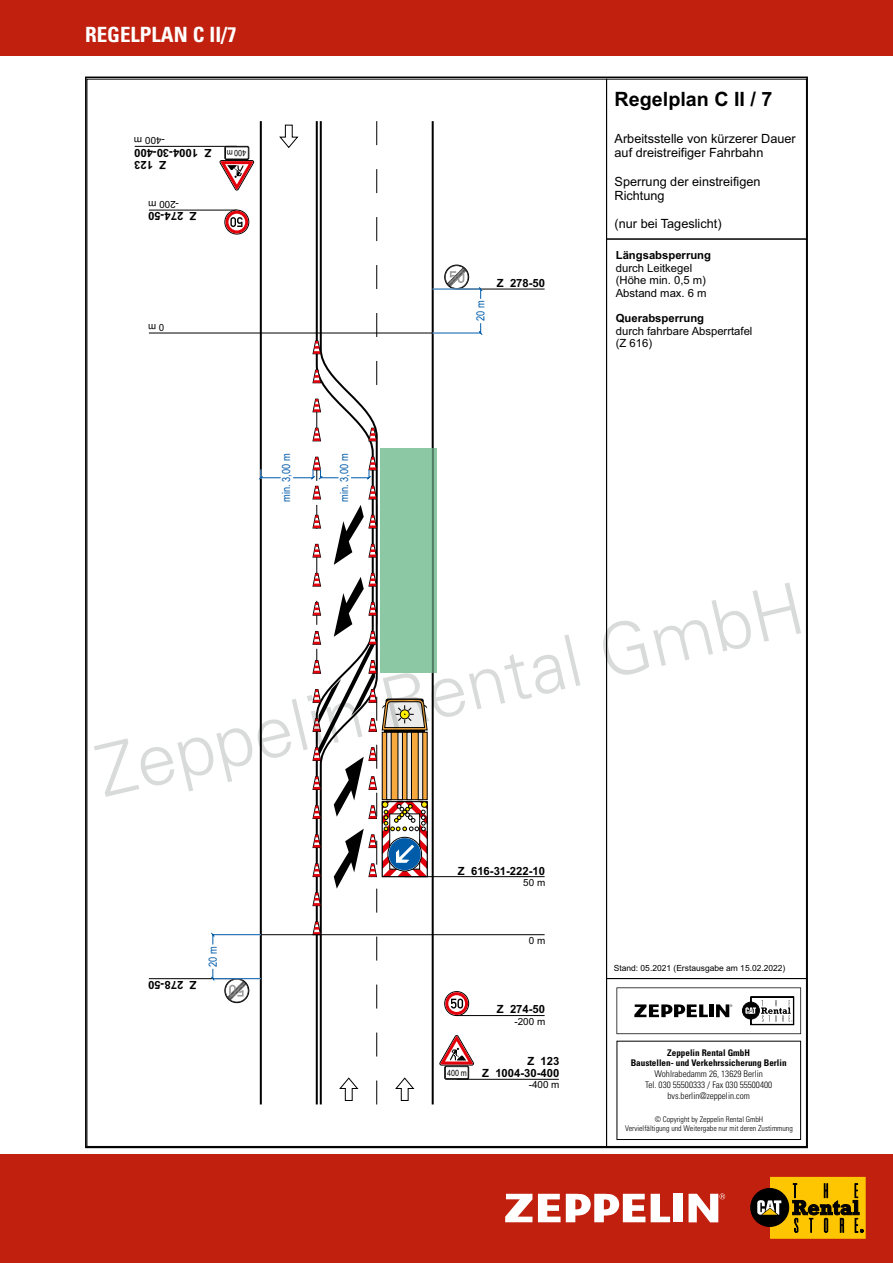
<style>
.page{position:relative;width:893px;height:1263px;background:#fff}
.page>*{position:absolute;margin:0;border:0;box-sizing:border-box;transform-origin:0 0}
.t1{font:300 72px "Univers LT";color:#d9dada}
.t2{font:700 condensed 21px "Univers LT";color:#fff}
.t3{font:700 19.8px "Arial";color:#000}
.t4{font:12.75px/14.1px "Arial";color:#000}
.t5{font:700 11.25px/12.6px "Arial";color:#000;text-align:right}
.t6{font:11.25px/12.6px "Arial";color:#000}
.t7{font:11.25px "Arial";color:#005ba9;scale:.82 1}
.t8{font:9.9px "Arial";color:#000}
.t9{font:9.9px "Arial";color:#000;scale:.96 1}
.t10{font:300 condensed 9.15px/10.9px "Univers LT";color:#000;text-align:center}
.t11{font:700 condensed 9.15px/10.9px "Univers LT";color:#000;text-align:center}
.t12{font:8.7px "Arial";color:#000;scale:.83 1}
.t13{font:8.4px "Arial";color:#000}
.t14{font:300 condensed 7.8px/9.4px "Univers LT";color:#000;text-align:center}
</style>
<div class="page">
<div style="left:0;top:1154px;width:893px;height:109px;background:#c1200e"></div>
<svg style="left:505px;top:1194px;width:27px;height:28px"></svg>
<svg style="left:688px;top:1193px;width:37px;height:29px"></svg>
<div style="left:673px;top:1194px;width:10px;height:28px;background:#fff"></div>
<svg style="left:651px;top:1194px;width:19px;height:28px"></svg>
<svg style="left:538px;top:1194px;width:107px;height:28px"></svg>
<div style="left:751px;top:1188px;width:38px;height:38px;background:#000;border-radius:50%"></div>
<div style="left:751px;top:1188px;width:38px;height:38px;border:1px solid #000;border-radius:50%"></div>
<svg style="left:757px;top:1177px;width:109px;height:62px"></svg>
<div style="left:0;top:0;width:893px;height:55px;background:#c1200e"></div>
<svg style="left:375px;top:121px;width:60px;height:984px"></svg>
<svg style="left:279px;top:124px;width:20px;height:24px"></svg>
<hr style="left:260px;top:121px;width:2px;height:983px;background:#000">
<svg style="left:315px;top:121px;width:60px;height:984px"></svg>
<hr style="left:405px;top:876px;width:140px;height:1px;background:#000">
<img style="left:427px;top:449px;width:10px;height:224px">
<svg style="left:313px;top:341px;width:8px;height:13px"></svg>
<svg style="left:313px;top:370px;width:8px;height:13px"></svg>
<hr style="left:261px;top:934px;width:284px;height:1px;background:#000">
<hr style="left:457px;top:1079px;width:102px;height:1px;background:#000">
<svg style="left:440px;top:1035px;width:33px;height:44px"></svg>
<hr style="left:457px;top:1015px;width:88px;height:1px;background:#000">
<div style="left:445px;top:991px;width:24px;height:24px;border:1px solid #000;border-radius:50%"></div>
<svg style="left:445px;top:992px;width:23px;height:23px"></svg>
<hr style="left:149px;top:978px;width:88px;height:1px;background:#000">
<hr style="left:149px;top:333px;width:284px;height:1px;background:#000">
<hr style="left:457px;top:289px;width:88px;height:1px;background:#000">
<svg style="left:432px;top:266px;width:51px;height:70px"></svg>
<div style="left:476px;top:300px;width:10px;height:22px;background:#fff"></div>
<hr style="left:135px;top:146px;width:102px;height:1px;background:#000">
<div style="left:225px;top:146px;width:24px;height:14px;border:1px solid #000;border-radius:2px"></div>
<svg style="left:220px;top:147px;width:34px;height:43px"></svg>
<hr style="left:149px;top:210px;width:88px;height:1px;background:#000">
<div style="left:225px;top:210px;width:24px;height:24px;border:1px solid #000;border-radius:50%"></div>
<svg style="left:225px;top:211px;width:23px;height:22px"></svg>
<svg style="left:210px;top:399px;width:217px;height:705px"></svg>
<div style="left:339px;top:453px;width:11px;height:50px;background:#fff"></div>
<svg style="left:606px;top:239px;width:201px;height:908px"></svg>
<div style="left:606px;top:79px;width:201px;height:160px;border:1px solid #000"></div>
<div style="left:617px;top:1041px;width:184px;height:99px;border:1px solid #000"></div>
<svg style="left:616px;top:987px;width:185px;height:47px"></svg>
<h2 class="t2" style="left:85px;top:22px;width:153px">REGELPLAN C II/7</h2>
<p class="t8" style="left:165px;top:144px;width:32px;rotate:-180deg">-400 m</p>
<p class="t5" style="left:211px;top:170px;width:79px;rotate:-180deg">Z 123<br>Z 1004-30-400</p>
<p class="t8" style="left:179px;top:208px;width:32px;rotate:-180deg">-200 m</p>
<p class="t5" style="left:197px;top:221px;width:50px;rotate:-180deg">Z 274-50</p>
<p class="t12" style="left:246px;top:156px;width:25px;rotate:-180deg">400 m</p>
<p class="t9" style="left:164px;top:331px;width:18px;rotate:-180deg">0 m</p>
<p class="t7" style="left:282px;top:502px;width:60px;rotate:-90deg">min. 3,00 m</p>
<p class="t7" style="left:340px;top:502px;width:60px;rotate:-90deg">min. 3,00 m</p>
<p class="t7" style="left:476px;top:321px;width:27px;rotate:-90deg">20 m</p>
<p class="t5" style="left:497px;top:278px;width:50px">Z 278-50</p>
<h3 class="t3" style="left:615px;top:91px;width:159px">Regelplan C II / 7</h3>
<p class="t4" style="left:615px;top:133px;width:183px">Arbeitsstelle von kürzerer Dauer auf dreistreifiger Fahrbahn</p>
<p class="t4" style="left:615px;top:175px;width:147px">Sperrung der einstreifigen<br>Richtung</p>
<p class="t4" style="left:615px;top:218px;width:108px">(nur bei Tageslicht)</p>
<p class="t5" style="left:616px;top:250px;width:97px">Längsabsperrung</p>
<p class="t6" style="left:616px;top:263px;width:92px">durch Leitkegel (Höhe min. 0,5 m)<br>Abstand max. 6 m</p>
<p class="t5" style="left:616px;top:313px;width:90px">Querabsperrung</p>
<p class="t6" style="left:616px;top:326px;width:138px">durch fahrbare Absperrtafel (Z 616)</p>
<h1 class="t1" style="left:87px;top:729px;width:726px;rotate:-13deg">Zeppelin Rental GmbH</h1>
<p class="t5" style="left:458px;top:865px;width:89px">Z 616-31-222-10</p>
<p class="t8" style="left:523px;top:878px;width:23px">50 m</p>
<p class="t5" style="left:197px;top:990px;width:50px;rotate:-180deg">Z 278-50</p>
<p class="t7" style="left:209px;top:967px;width:27px;rotate:-90deg">20 m</p>
<p class="t8" style="left:529px;top:936px;width:18px">0 m</p>
<p class="t12" style="left:447px;top:1069px;width:25px">400 m</p>
<p class="t5" style="left:497px;top:1004px;width:50px">Z 274-50</p>
<p class="t8" style="left:514px;top:1017px;width:32px">-200 m</p>
<p class="t5" style="left:482px;top:1055px;width:79px">Z 123<br>Z 1004-30-400</p>
<p class="t8" style="left:529px;top:1081px;width:32px">-400 m</p>
<p class="t13" style="left:614px;top:964px;width:173px">Stand: 05.2021 (Erstausgabe am 15.02.2022)</p>
<p class="t11" style="left:631px;top:1047px;width:157px">Zeppelin Rental GmbH<br>Baustellen- und Verkehrssicherung Berlin</p>
<p class="t10" style="left:645px;top:1069px;width:129px">Wohlrabedamm 26, 13629 Berlin<br>Tel. 030 55500333 / Fax 030 55500400 bvs.berlin@zeppelin.com</p>
<p class="t14" style="left:625px;top:1114px;width:169px">© Copyright by Zeppelin Rental GmbH<br>Vervielfältigung und Weitergabe nur mit deren Zustimmung</p>
</div>
